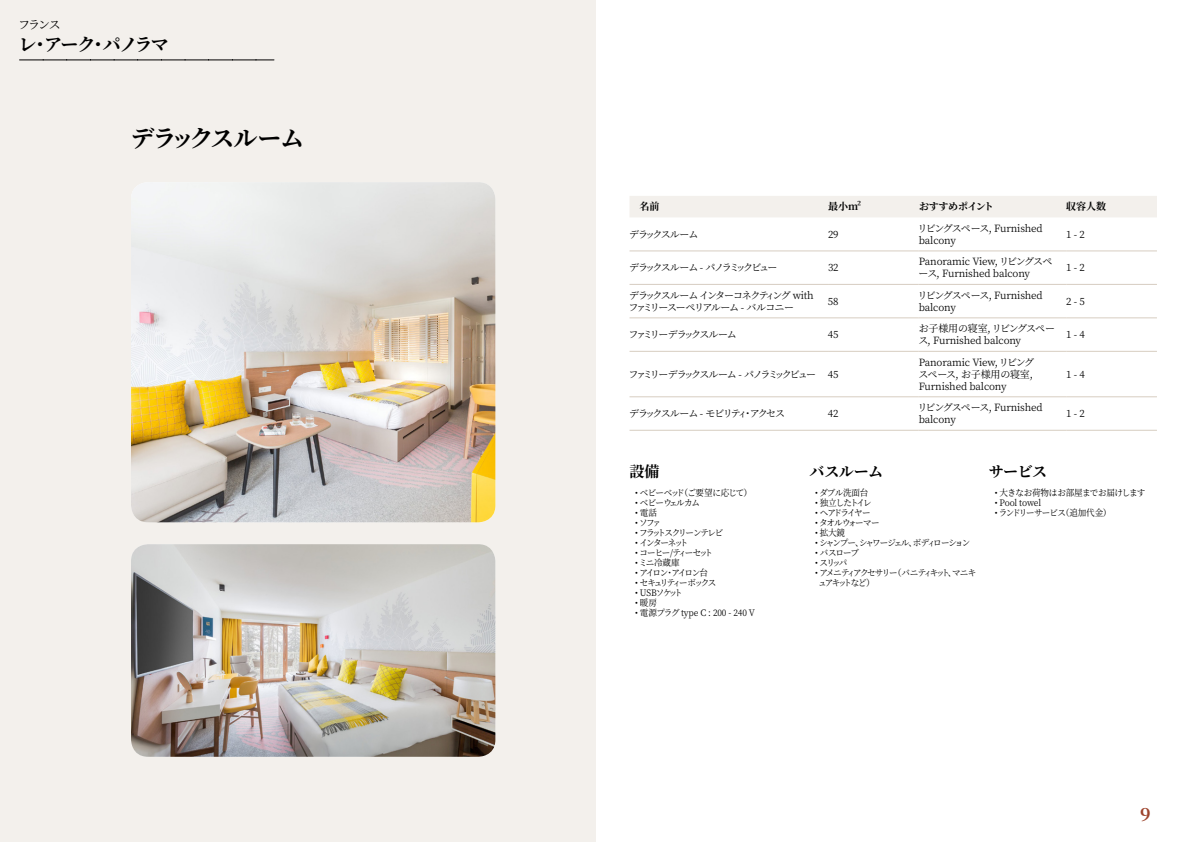
<style>
.page{position:relative;width:1191px;height:842px;background:#fff}
.page>*{position:absolute;margin:0;border:0;box-sizing:border-box;transform-origin:0 0}
.t1{font:700 24px "Noto Serif JP";letter-spacing:-.09em;color:#000}
.t2{font:700 18px "Noto Serif JP";letter-spacing:-.09em;color:#000}
.t3{font:700 18px "Noto Serif JP";color:#9d432c}
.t4{font:700 15px "Noto Serif JP";letter-spacing:-.04em;color:#000}
.t5{font:12px "Noto Serif JP";color:#000}
.t6{font:10px/12px "Noto Serif JP";letter-spacing:-.015em;color:#000}
.t7{font:10px "Noto Serif JP";letter-spacing:-.19em;color:#000}
.t8{font:10px/12px "Noto Serif JP";letter-spacing:-.135em;color:#000}
.t9{font:10px "Noto Serif JP";letter-spacing:-.04em;color:#000}
.t10{font:10px "Noto Serif JP";letter-spacing:-.165em;color:#000}
.t11{font:10px "Noto Serif JP";letter-spacing:-.155em;color:#000}
.t12{font:700 10px "Noto Serif JP";letter-spacing:-.01em;color:#000}
.t13{font:700 10px "Noto Serif JP";letter-spacing:-.05em;color:#000}
.t14{font:10px "Noto Serif JP";letter-spacing:-.115em;color:#000}
.t15{font:9px "Noto Serif JP";letter-spacing:-.125em;color:#000;scale:.95 1}
.t16{font:9px/10px "Noto Serif JP";letter-spacing:-.2em;color:#000;scale:.95 1}
.t17{font:9px "Noto Serif JP";letter-spacing:-.205em;color:#000;scale:.95 1}
.t18{font:9px "Noto Serif JP";letter-spacing:-.18em;color:#000;scale:.95 1}
.t19{font:9px "Noto Serif JP";letter-spacing:-.015em;color:#000;scale:.95 1}
.t20{font:9px "Noto Serif JP";letter-spacing:-.04em;color:#000;scale:.95 1}
.t21{font:9px "Noto Serif JP";letter-spacing:-.065em;color:#000;scale:.95 1}
.t22{font:9px "Noto Serif JP";letter-spacing:-.09em;color:#000;scale:.95 1}
.t23{font:9px "Noto Serif JP";letter-spacing:-.185em;color:#000;scale:.95 1}
.t24{font:9px "Noto Serif JP";letter-spacing:-.215em;color:#000;scale:.95 1}
.t25{font:9px "Noto Serif JP";letter-spacing:-.02em;color:#000;scale:.95 1}
.t26{font:9px "Noto Serif JP";letter-spacing:-.165em;color:#000;scale:.95 1}
</style>
<div class="page">
<div style="left:0;top:0;width:595px;height:842px;background:#f3f0ec"></div>
<img style="left:131px;top:182px;width:364px;height:340px">
<img style="left:131px;top:544px;width:364px;height:213px">
<svg style="left:20px;top:60px;width:254px;height:1px"></svg>
<div style="left:630px;top:196px;width:527px;height:21px;background:#f3f0ec"></div>
<hr style="left:629px;top:250px;width:199px;height:1px;background:#d7cdc1">
<hr style="left:828px;top:250px;width:90px;height:1px;background:#d7cdc1">
<hr style="left:918px;top:250px;width:148px;height:1px;background:#d7cdc1">
<hr style="left:1066px;top:250px;width:91px;height:1px;background:#d7cdc1">
<hr style="left:629px;top:284px;width:199px;height:1px;background:#d7cdc1">
<hr style="left:828px;top:284px;width:90px;height:1px;background:#d7cdc1">
<hr style="left:918px;top:284px;width:148px;height:1px;background:#d7cdc1">
<hr style="left:1066px;top:284px;width:91px;height:1px;background:#d7cdc1">
<hr style="left:629px;top:317px;width:199px;height:1px;background:#d7cdc1">
<hr style="left:828px;top:317px;width:90px;height:1px;background:#d7cdc1">
<hr style="left:918px;top:317px;width:148px;height:1px;background:#d7cdc1">
<hr style="left:1066px;top:317px;width:91px;height:1px;background:#d7cdc1">
<hr style="left:629px;top:351px;width:199px;height:1px;background:#d7cdc1">
<hr style="left:828px;top:351px;width:90px;height:1px;background:#d7cdc1">
<hr style="left:918px;top:351px;width:148px;height:1px;background:#d7cdc1">
<hr style="left:1066px;top:351px;width:91px;height:1px;background:#d7cdc1">
<hr style="left:629px;top:396px;width:199px;height:1px;background:#d7cdc1">
<hr style="left:828px;top:396px;width:90px;height:1px;background:#d7cdc1">
<hr style="left:918px;top:396px;width:148px;height:1px;background:#d7cdc1">
<hr style="left:1066px;top:396px;width:91px;height:1px;background:#d7cdc1">
<hr style="left:629px;top:430px;width:199px;height:1px;background:#d7cdc1">
<hr style="left:828px;top:430px;width:90px;height:1px;background:#d7cdc1">
<hr style="left:918px;top:430px;width:148px;height:1px;background:#d7cdc1">
<hr style="left:1066px;top:430px;width:91px;height:1px;background:#d7cdc1">
<p class="t5" style="left:18px;top:17px;width:44px">フランス</p>
<h2 class="t2" style="left:18px;top:34px;width:152px">レ・アーク・パノラマ</h2>
<h1 class="t1" style="left:131px;top:124px;width:175px">デラックスルーム</h1>
<p class="t12" style="left:639px;top:201px;width:21px">名前</p>
<p class="t12" style="left:828px;top:201px;width:35px">最小m²</p>
<p class="t13" style="left:919px;top:201px;width:76px">おすすめポイント</p>
<p class="t12" style="left:1066px;top:201px;width:41px">収容人数</p>
<p class="t14" style="left:629px;top:229px;width:71px">デラックスルーム</p>
<p class="t9" style="left:828px;top:229px;width:12px">29</p>
<p class="t6" style="left:917px;top:222px;width:127px">リビングスペース, Furnished balcony</p>
<p class="t9" style="left:1066px;top:229px;width:20px">1 - 2</p>
<p class="t7" style="left:629px;top:262px;width:150px">デラックスルーム - パノラミックビュー</p>
<p class="t9" style="left:828px;top:262px;width:12px">32</p>
<p class="t6" style="left:918px;top:256px;width:135px">Panoramic View, リビングスペース, Furnished balcony</p>
<p class="t9" style="left:1066px;top:262px;width:20px">1 - 2</p>
<p class="t8" style="left:628px;top:289px;width:187px">デラックスルーム インターコネクティング withファミリースーペリアルーム - バルコニー</p>
<p class="t9" style="left:828px;top:295px;width:12px">58</p>
<p class="t6" style="left:917px;top:289px;width:127px">リビングスペース, Furnished balcony</p>
<p class="t9" style="left:1066px;top:295px;width:20px">2 - 5</p>
<p class="t11" style="left:628px;top:329px;width:110px">ファミリーデラックスルーム</p>
<p class="t9" style="left:828px;top:329px;width:12px">45</p>
<p class="t6" style="left:918px;top:323px;width:138px">お子様用の寝室, リビングスペース, Furnished balcony</p>
<p class="t9" style="left:1066px;top:329px;width:20px">1 - 4</p>
<p class="t7" style="left:628px;top:368px;width:211px">ファミリーデラックスルーム - パノラミックビュー 45</p>
<p class="t6" style="left:918px;top:356px;width:117px">Panoramic View, リビングスペース, お子様用の寝室,<br>Furnished balcony</p>
<p class="t9" style="left:1066px;top:368px;width:20px">1 - 4</p>
<p class="t10" style="left:629px;top:408px;width:157px">デラックスルーム - モビリティ・アクセス</p>
<p class="t9" style="left:828px;top:408px;width:12px">42</p>
<p class="t6" style="left:917px;top:402px;width:127px">リビングスペース, Furnished balcony</p>
<p class="t9" style="left:1066px;top:408px;width:20px">1 - 2</p>
<h3 class="t4" style="left:629px;top:463px;width:31px">設備</h3>
<p class="t21" style="left:635px;top:487px;width:124px">• ベビーベッド（ご要望に応じて）</p>
<p class="t15" style="left:635px;top:497px;width:70px">• ベビーウェルカム</p>
<p class="t15" style="left:635px;top:507px;width:24px">• 電話</p>
<p class="t15" style="left:635px;top:517px;width:29px">• ソファ</p>
<p class="t18" style="left:635px;top:527px;width:94px">• フラットスクリーンテレビ</p>
<p class="t17" style="left:635px;top:537px;width:57px">• インターネット</p>
<p class="t23" style="left:635px;top:547px;width:84px">• コーヒー/ティーセット</p>
<p class="t15" style="left:635px;top:557px;width:48px">• ミニ冷蔵庫</p>
<p class="t24" style="left:635px;top:567px;width:78px">• アイロン・アイロン台</p>
<p class="t16" style="left:635px;top:577px;width:87px">• セキュリティーボックス</p>
<p class="t15" style="left:635px;top:587px;width:52px">• USBソケット</p>
<p class="t15" style="left:635px;top:597px;width:24px">• 暖房</p>
<p class="t19" style="left:635px;top:607px;width:128px">• 電源プラグ type C : 200 - 240 V</p>
<h3 class="t4" style="left:989px;top:463px;width:60px">サービス</h3>
<p class="t20" style="left:994px;top:487px;width:160px">• 大きなお荷物はお部屋までお届けします</p>
<p class="t25" style="left:994px;top:497px;width:50px">• Pool towel</p>
<p class="t22" style="left:994px;top:507px;width:124px">• ランドリーサービス（追加代金）</p>
<h3 class="t4" style="left:809px;top:463px;width:75px">バスルーム</h3>
<p class="t15" style="left:815px;top:487px;width:58px">• ダブル洗面台</p>
<p class="t26" style="left:815px;top:497px;width:61px">• 独立したトイレ</p>
<p class="t18" style="left:815px;top:507px;width:60px">• ヘアドライヤー</p>
<p class="t15" style="left:815px;top:517px;width:70px">• タオルウォーマー</p>
<p class="t15" style="left:815px;top:527px;width:33px">• 拡大鏡</p>
<p class="t17" style="left:815px;top:537px;width:165px">• シャンプー、シャワージェル、ボディローション</p>
<p class="t15" style="left:815px;top:547px;width:48px">• バスローブ</p>
<p class="t15" style="left:815px;top:557px;width:36px">• スリッパ</p>
<p class="t16" style="left:818px;top:567px;width:168px;text-indent:-3px">• アメニティアクセサリー（バニティキット、マニキュアキットなど）</p>
<h2 class="t3" style="left:1140px;top:804px;width:12px">9</h2>
</div>
